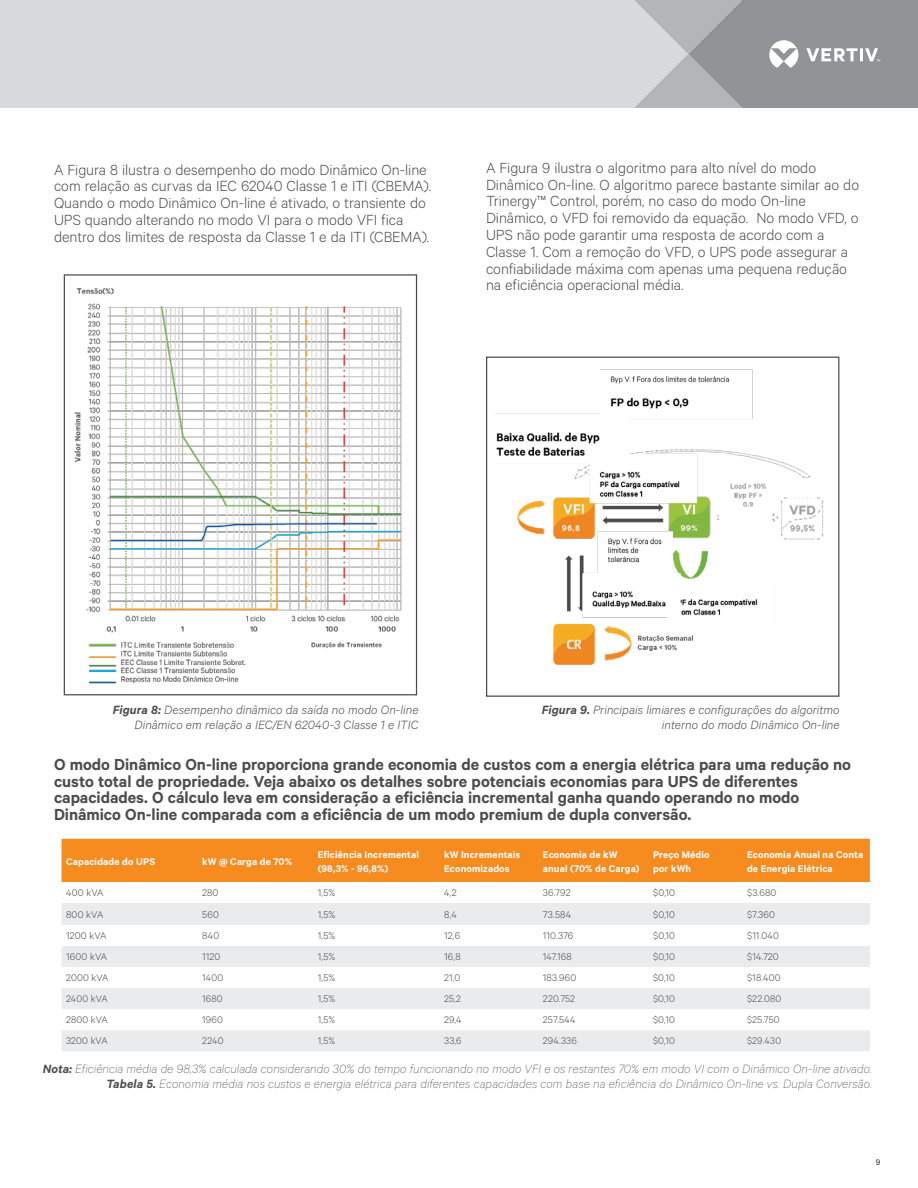
<style>
.page{position:relative;width:918px;height:1188px;background:#fff}
.page>*{position:absolute;margin:0;border:0;box-sizing:border-box;transform-origin:0 0}
.t1{font:600 18px/16.8px "Calibre";color:#4b4c4d}
.t2{font:300 16.5px/16.8px "Calibre";color:#4b4c4d}
.t3{font:italic 100 13.5px/15px "Calibre";letter-spacing:.005em;color:#4b4c4d;text-align:right}
.t4{font:italic 300 13.5px/15px "Calibre";letter-spacing:.005em;color:#4b4c4d;text-align:right}
.t5{font:600 11.1px/13.2px "Calibre";letter-spacing:.015em;color:#fff}
.t6{font:300 10.95px "Calibre";letter-spacing:.01em;color:#4b4c4d}
.t7{font:300 10.8px "Calibre";letter-spacing:.015em;color:#4b4c4d}
.t8{font:9px "Calibre";color:#231f20}
.s1{font-weight:600}
</style>
<div class="page">
<div style="left:0;top:0;width:634px;height:108px;background:#d8d9db"></div>
<svg style="left:634px;top:0;width:284px;height:108px"></svg>
<div style="left:62px;top:839px;width:808px;height:43px;background:#f68b1f"></div>
<svg style="left:62px;top:903px;width:808px;height:148px;fill:#eaebec"></svg>
<img style="left:74px;top:288px;width:328px;height:396px">
<div style="left:64px;top:274px;width:353px;height:421px;border:1px solid #4b4c4d"></div>
<img style="left:496px;top:356px;width:336px;height:309px">
<div style="left:486px;top:357px;width:353px;height:340px;border:1px solid #4b4c4d"></div>
<p class="t2" style="left:54px;top:160px;width:379px">A Figura 8 ilustra o desempenho do modo Dinâmico On-line com relação as curvas da IEC 62040 Classe 1 e ITI (CBEMA).<br>Quando o modo Dinâmico On-line é ativado, o transiente do UPS quando alterando no modo VI para o modo VFI fica dentro dos limites de resposta da Classe 1 e da ITI (CBEMA).</p>
<p class="t2" style="left:486px;top:158px;width:375px">A Figura 9 ilustra o algoritmo para alto nível do modo Dinâmico On-line. O algoritmo parece bastante similar ao do Trinergy™ Control, porém, no caso do modo On-line Dinâmico, o VFD foi removido da equação. No modo VFD, o UPS não pode garantir uma resposta de acordo com a Classe 1. Com a remoção do VFD, o UPS pode assegurar a confiabilidade máxima com apenas uma pequena redução na eficiência operacional média.</p>
<p class="t4" style="left:113px;top:702px;width:307px"><span class="s1">Figura 8:</span> Desempenho dinâmico da saída no modo On-line<br>Dinâmico em relação a IEC/EN 62040-3 Classe 1 e ITIC</p>
<p class="t4" style="left:542px;top:702px;width:299px"><span class="s1">Figura 9.</span> Principais limiares e configurações do algoritmo interno do modo Dinâmico On-line</p>
<p class="t1" style="left:54px;top:755px;width:799px">O modo Dinâmico On-line proporciona grande economia de custos com a energia elétrica para uma redução no custo total de propriedade. Veja abaixo os detalhes sobre potenciais economias para UPS de diferentes capacidades. O cálculo leva em consideração a eficiência incremental ganha quando operando no modo Dinâmico On-line comparada com a eficiência de um modo premium de dupla conversão.</p>
<p class="t5" style="left:66px;top:855px;width:91px">Capacidade do UPS</p>
<p class="t5" style="left:202px;top:855px;width:91px">kW @ Carga de 70%</p>
<p class="t5" style="left:318px;top:848px;width:103px">Eficiência Incremental (98,3% - 96,8%)</p>
<p class="t5" style="left:444px;top:848px;width:78px">kW Incrementais<br>Economizados</p>
<p class="t5" style="left:543px;top:848px;width:98px">Economia de kW anual (70% de Carga)</p>
<p class="t5" style="left:653px;top:848px;width:58px">Preço Médio por kWh</p>
<p class="t5" style="left:747px;top:848px;width:118px">Economia Anual na Conta de Energia Elétrica</p>
<p class="t6" style="left:66px;top:886px;width:39px">400 kVA</p>
<p class="t6" style="left:202px;top:886px;width:18px">280</p>
<p class="t6" style="left:318px;top:886px;width:19px">1,5%</p>
<p class="t6" style="left:444px;top:886px;width:14px">4,2</p>
<p class="t6" style="left:543px;top:886px;width:29px">36.792</p>
<p class="t6" style="left:653px;top:886px;width:24px">$0,10</p>
<p class="t6" style="left:747px;top:886px;width:31px">$3.680</p>
<p class="t6" style="left:66px;top:908px;width:39px">800 kVA</p>
<p class="t6" style="left:202px;top:908px;width:18px">560</p>
<p class="t6" style="left:318px;top:908px;width:19px">1,5%</p>
<p class="t6" style="left:444px;top:908px;width:14px">8,4</p>
<p class="t6" style="left:543px;top:908px;width:30px">73.584</p>
<p class="t6" style="left:653px;top:908px;width:24px">$0,10</p>
<p class="t6" style="left:747px;top:908px;width:29px">$7.360</p>
<p class="t6" style="left:66px;top:929px;width:42px">1200 kVA</p>
<p class="t6" style="left:202px;top:929px;width:19px">840</p>
<p class="t6" style="left:318px;top:929px;width:19px">1,5%</p>
<p class="t6" style="left:444px;top:929px;width:17px">12,6</p>
<p class="t6" style="left:543px;top:929px;width:32px">110.376</p>
<p class="t6" style="left:653px;top:929px;width:24px">$0,10</p>
<p class="t6" style="left:747px;top:929px;width:34px">$11.040</p>
<p class="t6" style="left:66px;top:950px;width:43px">1600 kVA</p>
<p class="t6" style="left:202px;top:950px;width:20px">1120</p>
<p class="t6" style="left:318px;top:950px;width:19px">1,5%</p>
<p class="t6" style="left:444px;top:950px;width:18px">16,8</p>
<p class="t6" style="left:543px;top:950px;width:30px">147.168</p>
<p class="t6" style="left:653px;top:950px;width:24px">$0,10</p>
<p class="t6" style="left:747px;top:950px;width:33px">$14.720</p>
<p class="t7" style="left:66px;top:971px;width:44px">2000 kVA</p>
<p class="t7" style="left:202px;top:971px;width:23px">1400</p>
<p class="t7" style="left:318px;top:971px;width:19px">1,5%</p>
<p class="t7" style="left:444px;top:971px;width:18px">21,0</p>
<p class="t7" style="left:543px;top:971px;width:35px">183.960</p>
<p class="t7" style="left:653px;top:971px;width:23px">$0,10</p>
<p class="t7" style="left:747px;top:971px;width:35px">$18.400</p>
<p class="t7" style="left:66px;top:993px;width:43px">2400 kVA</p>
<p class="t7" style="left:202px;top:993px;width:22px">1680</p>
<p class="t7" style="left:318px;top:993px;width:19px">1,5%</p>
<p class="t7" style="left:444px;top:993px;width:18px">25,2</p>
<p class="t7" style="left:543px;top:993px;width:34px">220.752</p>
<p class="t7" style="left:653px;top:993px;width:23px">$0,10</p>
<p class="t7" style="left:747px;top:993px;width:36px">$22.080</p>
<p class="t7" style="left:66px;top:1014px;width:43px">2800 kVA</p>
<p class="t7" style="left:202px;top:1014px;width:22px">1960</p>
<p class="t7" style="left:318px;top:1014px;width:19px">1,5%</p>
<p class="t7" style="left:444px;top:1014px;width:19px">29,4</p>
<p class="t7" style="left:543px;top:1014px;width:34px">257.544</p>
<p class="t7" style="left:653px;top:1014px;width:23px">$0,10</p>
<p class="t7" style="left:747px;top:1014px;width:34px">$25.750</p>
<p class="t7" style="left:66px;top:1035px;width:43px">3200 kVA</p>
<p class="t7" style="left:202px;top:1035px;width:23px">2240</p>
<p class="t7" style="left:318px;top:1035px;width:19px">1,5%</p>
<p class="t7" style="left:444px;top:1035px;width:19px">33,6</p>
<p class="t7" style="left:543px;top:1035px;width:35px">294.336</p>
<p class="t7" style="left:653px;top:1035px;width:23px">$0,10</p>
<p class="t7" style="left:747px;top:1035px;width:36px">$29.430</p>
<p class="t3" style="left:43px;top:1061px;width:831px"><span class="s1">Nota:</span> Eficiência média de 98,3% calculada considerando 30% do tempo funcionando no modo VFI e os restantes 70% em modo VI com o Dinâmico On-line ativado.<br><span class="s1">Tabela 5.</span> Economia média nos custos e energia elétrica para diferentes capacidades com base na eficiência do Dinâmico On-line vs. Dupla Conversão.</p>
<p class="t8" style="left:876px;top:1157px;width:6px">9</p>
</div>
